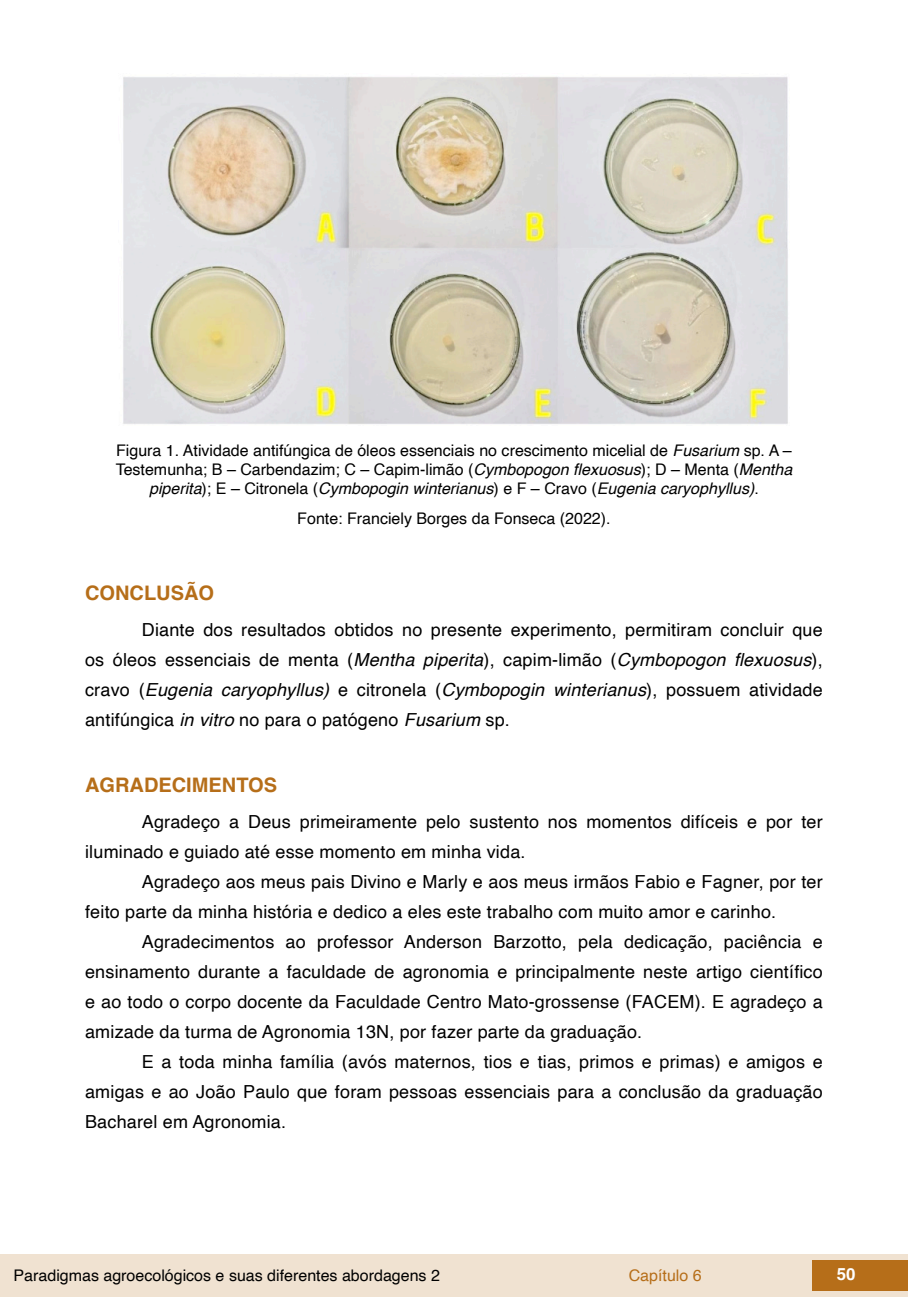
<style>
.page{position:relative;width:908px;height:1304px;background:#fff}
.page>*{position:absolute;margin:0;border:0;box-sizing:border-box;transform-origin:0 0}
.t1{font:700 20px "Helvetica";color:#b66e19}
.t2{font:18px/30px "Helvetica";letter-spacing:.01em;color:#000;text-align:justify}
.t3{font:700 16.8px "Helvetica";color:#fff}
.t4{font:16px/19.2px "Helvetica";color:#000;text-align:center}
.t5{font:16px "Helvetica";color:#b66e19}
.s1{font-style:italic}
</style>
<div class="page">
<div style="left:0;top:1254px;width:906px;height:43px;background:#f0e2d1"></div>
<div style="left:812px;top:1261px;width:95px;height:30px;background:#b66e19"></div>
<img style="left:123px;top:77px;width:665px;height:347px">
<p class="t4" style="left:116px;top:441px;width:677px">Figura 1. Atividade antifúngica de óleos essenciais no crescimento micelial de <span class="s1">Fusarium</span> sp. A –<br>Testemunha; B – Carbendazim; C – Capim-limão (<span class="s1">Cymbopogon flexuosus</span>); D – Menta (<span class="s1">Mentha piperita</span>); E – Citronela (<span class="s1">Cymbopogin winterianus</span>) e F – Cravo (<span class="s1">Eugenia caryophyllus)</span>.</p>
<p class="t4" style="left:297px;top:510px;width:315px">Fonte: Franciely Borges da Fonseca (2022).</p>
<p class="t1" style="left:85px;top:581px;width:130px">CONCLUSÃO</p>
<p class="t2" style="left:85px;top:615px;width:738px;text-indent:57px">Diante dos resultados obtidos no presente experimento, permitiram concluir que os óleos essenciais de menta (<span class="s1">Mentha piperita</span>), capim-limão (<span class="s1">Cymbopogon flexuosus</span>), cravo (<span class="s1">Eugenia caryophyllus)</span> e citronela (<span class="s1">Cymbopogin winterianus</span>), possuem atividade antifúngica <span class="s1">in vitro</span> no para o patógeno <span class="s1">Fusarium</span> sp.</p>
<p class="t1" style="left:85px;top:773px;width:193px">AGRADECIMENTOS</p>
<p class="t2" style="left:85px;top:807px;width:738px;text-indent:57px">Agradeço a Deus primeiramente pelo sustento nos momentos difíceis e por ter iluminado e guiado até esse momento em minha vida.</p>
<p class="t2" style="left:85px;top:867px;width:738px;text-indent:57px">Agradeço aos meus pais Divino e Marly e aos meus irmãos Fabio e Fagner, por ter feito parte da minha história e dedico a eles este trabalho com muito amor e carinho.</p>
<p class="t2" style="left:85px;top:927px;width:738px;text-indent:57px">Agradecimentos ao professor Anderson Barzotto, pela dedicação, paciência e ensinamento durante a faculdade de agronomia e principalmente neste artigo científico e ao todo o corpo docente da Faculdade Centro Mato-grossense (FACEM). E agradeço a amizade da turma de Agronomia 13N, por fazer parte da graduação.</p>
<p class="t2" style="left:85px;top:1047px;width:738px;text-indent:57px">E a toda minha família (avós maternos, tios e tias, primos e primas) e amigos e amigas e ao João Paulo que foram pessoas essenciais para a conclusão da graduação Bacharel em Agronomia.</p>
<p class="t4" style="left:14px;top:1266px;width:427px">Paradigmas agroecológicos e suas diferentes abordagens 2</p>
<p class="t5" style="left:628px;top:1263px;width:74px">Capítulo 6</p>
<p class="t3" style="left:836px;top:1264px;width:20px">50</p>
</div>
